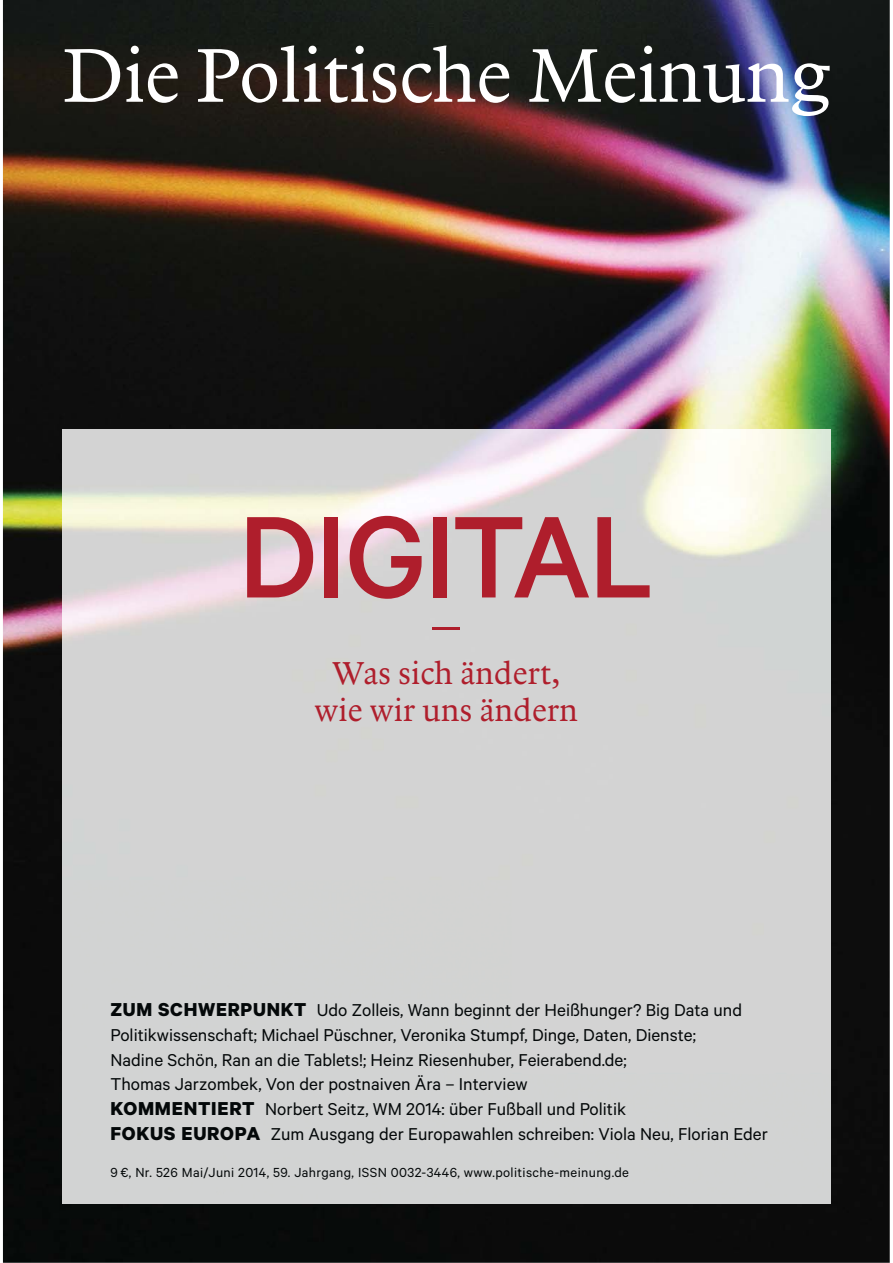
<style>
.page{position:relative;width:893px;height:1263px;background:#fff}
.page>*{position:absolute;margin:0;border:0;box-sizing:border-box;transform-origin:0 0}
.t1{font:500 130.8px "Calibre";letter-spacing:-.02em;color:#af1e2c}
.t2{font:78.6px "Arbesco DT";letter-spacing:-.005em;color:#fff}
.t3{font:32.85px/36.9px "Arbesco DT";letter-spacing:.005em;color:#af1e2c;text-align:center}
.t4{font:19.35px/24.6px "Calibre";color:#040809}
.t5{font:14.85px "Calibre";letter-spacing:.025em;color:#040809}
.s1{font-weight:700;font-size:21px}
</style>
<div class="page">
<img style="left:3px;top:0;width:887px;height:1263px">
<img style="left:62px;top:430px;width:768px;height:774px">
<hr style="left:432px;top:628px;width:28px;height:2px;background:#af1e2c">
<h2 class="t2" style="left:63px;top:45px;width:769px">Die Politische Meinung</h2>
<h1 class="t1" style="left:238px;top:517px;width:418px">DIGITAL</h1>
<h3 class="t3" style="left:315px;top:657px;width:265px">Was sich ändert, wie wir uns ändern</h3>
<p class="t4" style="left:110px;top:999px;width:659px"><span class="s1">ZUM SCHWERPUNKT</span> Udo Zolleis, Wann beginnt der Heißhunger? Big Data und Politikwissenschaft; Michael Püschner, Veronika Stumpf, Dinge, Daten, Dienste;<br>Nadine Schön, Ran an die Tablets!; Heinz Riesenhuber, Feierabend.de;<br>Thomas Jarzombek, Von der postnaiven Ära – Interview<br><span class="s1">KOMMENTIERT</span> Norbert Seitz, WM 2014: über Fußball und Politik<br><span class="s1">FOKUS EUROPA</span> Zum Ausgang der Europawahlen schreiben: Viola Neu, Florian Eder</p>
<p class="t5" style="left:110px;top:1167px;width:520px">9 €, Nr. 526 Mai/Juni 2014, 59. Jahrgang, ISSN 0032-3446, www.politische-meinung.de</p>
</div>
